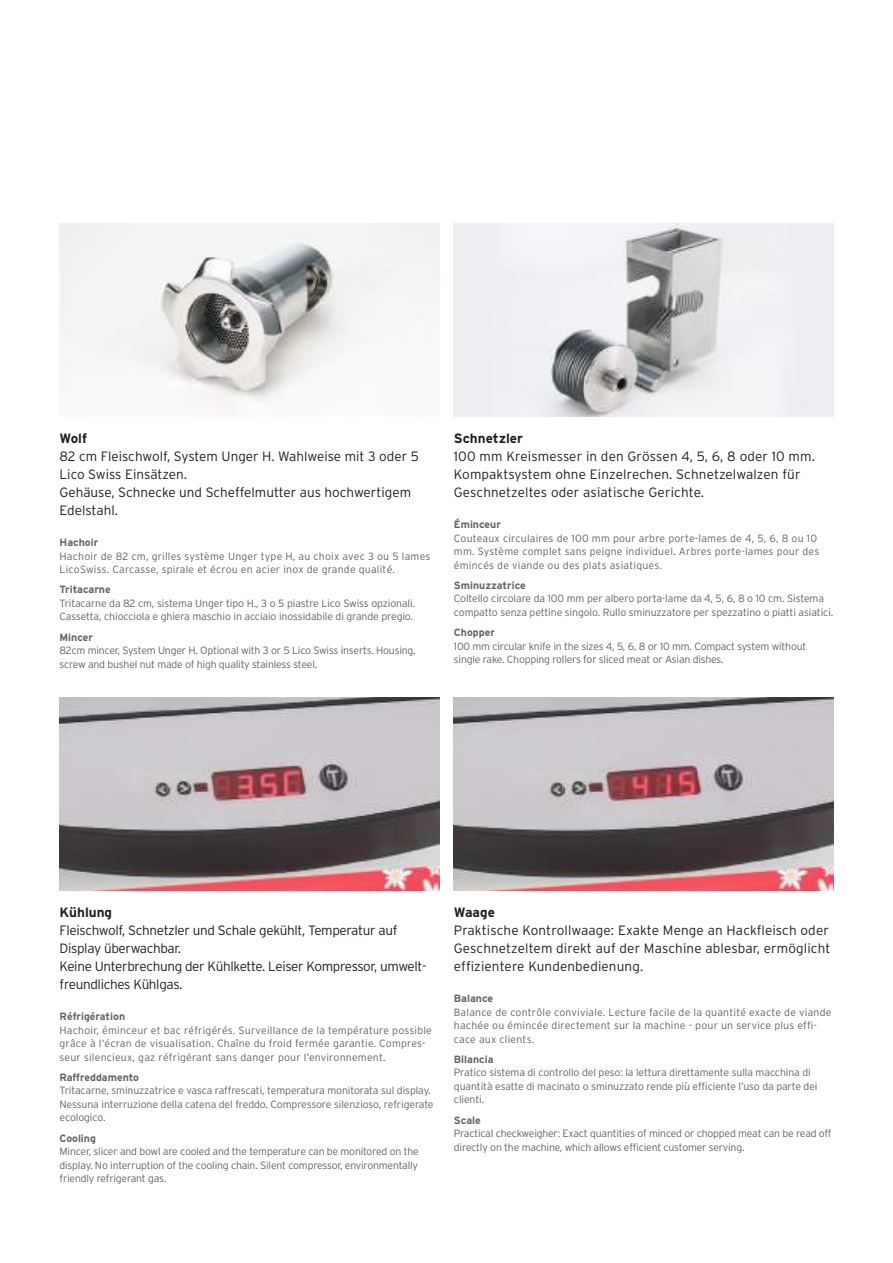
<style>
.page{position:relative;width:893px;height:1263px;background:#fff}
.page>*{position:absolute;margin:0;border:0;box-sizing:border-box;transform-origin:0 0}
.t1{font:300 13.5px/18px "Interstate";color:#241f1f}
.t2{font:300 13.5px/18px "Interstate";letter-spacing:-.025em;color:#241f1f}
.t3{font:700 13.5px "Interstate";color:#241f1f}
.t4{font:300 10.5px/13.5px "Interstate";letter-spacing:-.01em;color:#656365}
.t5{font:300 10.5px/13.5px "Interstate";letter-spacing:.02em;color:#656365}
.t6{font:700 10.5px "Interstate";color:#656365}
</style>
<div class="page">
<img style="left:60px;top:223px;width:379px;height:191px">
<img style="left:454px;top:223px;width:379px;height:194px">
<img style="left:60px;top:697px;width:379px;height:194px">
<img style="left:454px;top:697px;width:379px;height:194px">
<p class="t3" style="left:60px;top:430px;width:29px">Wolf</p>
<p class="t1" style="left:60px;top:447px;width:361px">82 cm Fleischwolf, System Unger H. Wahlweise mit 3 oder 5<br>Lico Swiss Einsätzen.<br>Gehäuse, Schnecke und Scheffelmutter aus hochwertigem Edelstahl.</p>
<p class="t6" style="left:60px;top:536px;width:40px">Hachoir</p>
<p class="t5" style="left:60px;top:549px;width:372px">Hachoir de 82 cm, grilles système Unger type H, au choix avec 3 ou 5 lames<br>LicoSwiss. Carcasse, spirale et écrou en acier inox de grande qualité.</p>
<p class="t6" style="left:60px;top:584px;width:53px">Tritacarne</p>
<p class="t4" style="left:60px;top:596px;width:357px">Tritacarne da 82 cm, sistema Unger tipo H., 3 o 5 piastre Lico Swiss opzionali.<br>Cassetta, chiocciola e ghiera maschio in acciaio inossidabile di grande pregio.</p>
<p class="t6" style="left:60px;top:631px;width:35px">Mincer</p>
<p class="t4" style="left:60px;top:643px;width:358px">82cm mincer, System Unger H. Optional with 3 or 5 Lico Swiss inserts. Housing, screw and bushel nut made of high quality stainless steel.</p>
<p class="t3" style="left:454px;top:430px;width:71px">Schnetzler</p>
<p class="t1" style="left:454px;top:447px;width:363px">100 mm Kreismesser in den Grössen 4, 5, 6, 8 oder 10 mm.<br>Kompaktsystem ohne Einzelrechen. Schnetzelwalzen für<br>Geschnetzeltes oder asiatische Gerichte.</p>
<p class="t6" style="left:454px;top:518px;width:48px">Éminceur</p>
<p class="t5" style="left:454px;top:531px;width:367px">Couteaux circulaires de 100 mm pour arbre porte-lames de 4, 5, 6, 8 ou 10 mm. Système complet sans peigne individuel. Arbres porte-lames pour des émincés de viande ou des plats asiatiques.</p>
<p class="t6" style="left:454px;top:579px;width:73px">Sminuzzatrice</p>
<p class="t4" style="left:454px;top:592px;width:381px">Coltello circolare da 100 mm per albero porta-lame da 4, 5, 6, 8 o 10 cm. Sistema compatto senza pettine singolo. Rullo sminuzzatore per spezzatino o piatti asiatici.</p>
<p class="t6" style="left:454px;top:626px;width:42px">Chopper</p>
<p class="t4" style="left:454px;top:639px;width:354px">100 mm circular knife in the sizes 4, 5, 6, 8 or 10 mm. Compact system without single rake. Chopping rollers for sliced meat or Asian dishes.</p>
<p class="t3" style="left:60px;top:904px;width:54px">Kühlung</p>
<p class="t2" style="left:60px;top:921px;width:368px">Fleischwolf, Schnetzler und Schale gekühlt, Temperatur auf Display überwachbar.<br>Keine Unterbrechung der Kühlkette. Leiser Kompressor, umwelt&shy;freundliches Kühlgas.</p>
<p class="t6" style="left:60px;top:1010px;width:67px">Réfrigération</p>
<p class="t5" style="left:60px;top:1023px;width:374px">Hachoir, éminceur et bac réfrigérés. Surveillance de la température possible grâce à l‘écran de visualisation. Chaîne du froid fermée garantie. Compres&shy;seur silencieux, gaz réfrigérant sans danger pour l’environnement.</p>
<p class="t6" style="left:60px;top:1071px;width:81px">Raffreddamento</p>
<p class="t4" style="left:60px;top:1084px;width:376px">Tritacarne, sminuzzatrice e vasca raffrescati, temperatura monitorata sul display.<br>Nessuna interruzione della catena del freddo. Compressore silenzioso, refrigerate ecologico.</p>
<p class="t6" style="left:60px;top:1132px;width:38px">Cooling</p>
<p class="t4" style="left:60px;top:1144px;width:361px;text-align:justify">Mincer, slicer and bowl are cooled and the temperature can be monitored on the display. No interruption of the cooling chain. Silent compressor, environmentally friendly refrigerant gas.</p>
<p class="t3" style="left:454px;top:904px;width:43px">Waage</p>
<p class="t1" style="left:454px;top:921px;width:378px;text-align:justify">Praktische Kontrollwaage: Exakte Menge an Hackfleisch oder Geschnetzeltem direkt auf der Maschine ablesbar, ermöglicht effizientere Kundenbedienung.</p>
<p class="t6" style="left:454px;top:992px;width:41px">Balance</p>
<p class="t5" style="left:454px;top:1005px;width:379px">Balance de contrôle conviviale. Lecture facile de la quantité exacte de viande hachée ou émincée directement sur la machine - pour un service plus effi&shy;cace aux clients.</p>
<p class="t6" style="left:454px;top:1053px;width:41px">Bilancia</p>
<p class="t4" style="left:454px;top:1066px;width:365px">Pratico sistema di controllo del peso: la lettura direttamente sulla macchina di quantità esatte di macinato o sminuzzato rende più efficiente l’uso da parte dei clienti.</p>
<p class="t6" style="left:454px;top:1114px;width:28px">Scale</p>
<p class="t4" style="left:454px;top:1126px;width:379px">Practical checkweigher: Exact quantities of minced or chopped meat can be read off directly on the machine, which allows efficient customer serving.</p>
</div>
